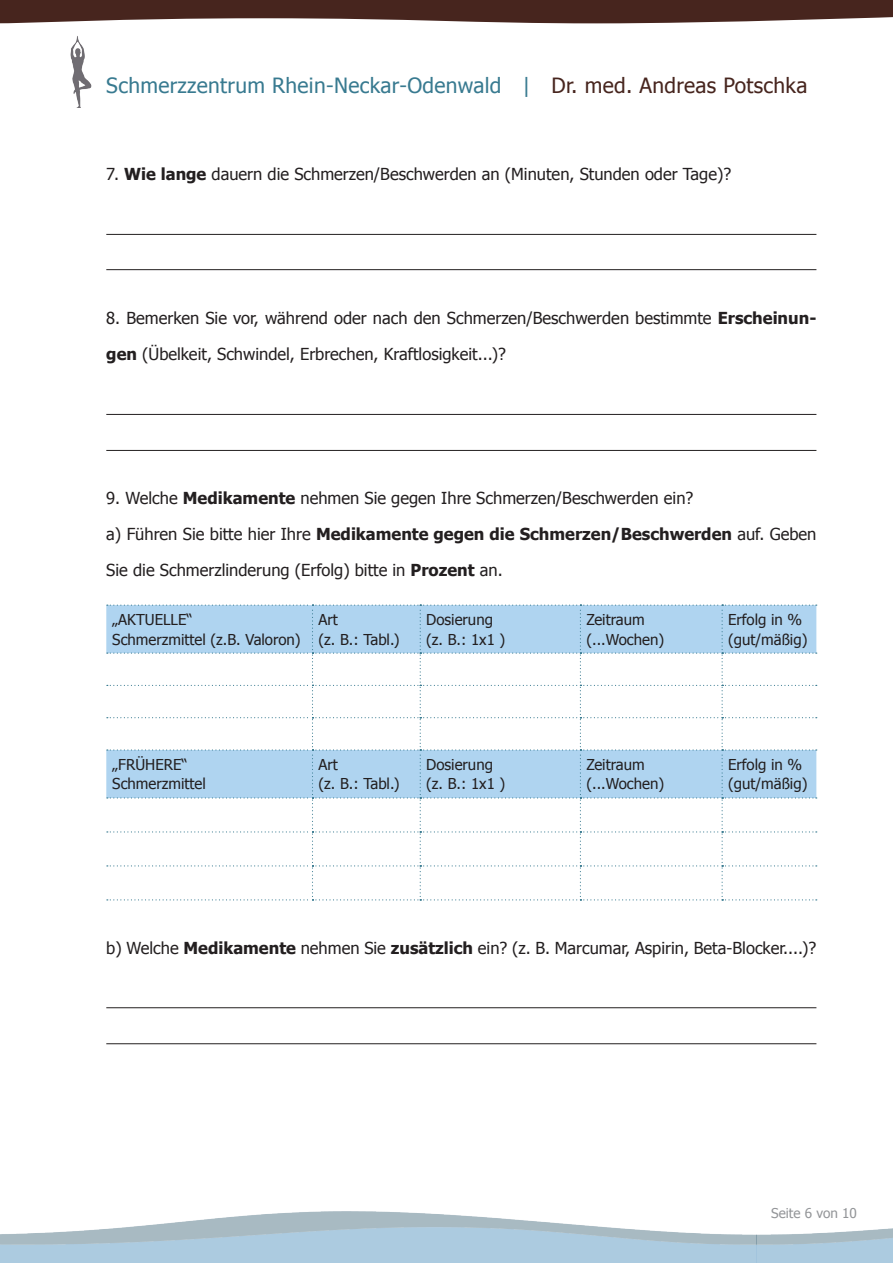
<style>
.page{position:relative;width:893px;height:1263px;background:#fff}
.page>*{position:absolute;margin:0;border:0;box-sizing:border-box;transform-origin:0 0}
.t1{font:21px "Tahoma";letter-spacing:.015em;color:#387a90}
.t2{font:16.5px/36px "Tahoma";color:#231f20}
.t3{font:15px/19.5px "Tahoma";color:#231f20}
.t4{font:13.5px "Tahoma";color:#939598}
.s1{color:#47251e}
.s2{font-weight:700}
</style>
<div class="page">
<svg style="left:0;top:0;width:893px;height:23px;background:#5a3b35"></svg>
<img style="left:756px;top:1228px;width:137px;height:35px">
<svg style="left:107px;top:605px;width:710px;height:295px"></svg>
<img style="left:70px;top:36px;width:22px;height:71px">
<hr style="left:106px;top:234px;width:710px;height:1px;background:#231f20">
<hr style="left:106px;top:414px;width:710px;height:1px;background:#231f20">
<hr style="left:106px;top:450px;width:710px;height:1px;background:#231f20">
<hr style="left:106px;top:1007px;width:710px;height:1px;background:#231f20">
<hr style="left:106px;top:1043px;width:710px;height:1px;background:#231f20">
<hr style="left:106px;top:269px;width:710px;height:1px;background:#231f20">
<p class="t1" style="left:106px;top:71px;width:703px">Schmerzzentrum Rhein-Neckar-Odenwald | <span class="s1">Dr. med. Andreas Potschka</span></p>
<p class="t2" style="left:106px;top:155px;width:626px">7. <span class="s2">Wie lange</span> dauern die Schmerzen/Beschwerden an (Minuten, Stunden oder Tage)?</p>
<p class="t2" style="left:106px;top:299px;width:712px">8. Bemerken Sie vor, während oder nach den Schmerzen/Beschwerden bestimmte <span class="s2">Erscheinun&shy;gen</span> (Übelkeit, Schwindel, Erbrechen, Kraftlosigkeit...)?</p>
<p class="t2" style="left:106px;top:479px;width:712px">9. Welche <span class="s2">Medikamente</span> nehmen Sie gegen Ihre Schmerzen/Beschwerden ein?<br>a) Führen Sie bitte hier Ihre <span class="s2">Medikamente gegen die Schmerzen/Beschwerden</span> auf. Geben<br>Sie die Schmerzlinderung (Erfolg) bitte in <span class="s2">Prozent</span> an.</p>
<p class="t3" style="left:112px;top:609px;width:190px">„AKTUELLE“<br>Schmerzmittel (z.B. Valoron)</p>
<p class="t3" style="left:318px;top:609px;width:83px">Art<br>(z. B.: Tabl.)</p>
<p class="t3" style="left:426px;top:609px;width:81px">Dosierung (z. B.: 1x1 )</p>
<p class="t3" style="left:586px;top:609px;width:79px">Zeitraum (...Wochen)</p>
<p class="t3" style="left:728px;top:609px;width:81px">Erfolg in % (gut/mäßig)</p>
<p class="t3" style="left:112px;top:754px;width:95px">„FRÜHERE“<br>Schmerzmittel</p>
<p class="t3" style="left:318px;top:754px;width:83px">Art<br>(z. B.: Tabl.)</p>
<p class="t3" style="left:426px;top:754px;width:81px">Dosierung (z. B.: 1x1 )</p>
<p class="t3" style="left:586px;top:754px;width:79px">Zeitraum (...Wochen)</p>
<p class="t3" style="left:728px;top:754px;width:81px">Erfolg in % (gut/mäßig)</p>
<p class="t2" style="left:106px;top:929px;width:712px">b) Welche <span class="s2">Medikamente</span> nehmen Sie <span class="s2">zusätzlich</span> ein? (z. B. Marcumar, Aspirin, Beta-Blocker....)?</p>
<p class="t4" style="left:771px;top:1204px;width:87px">Seite 6 von 10</p>
</div>
